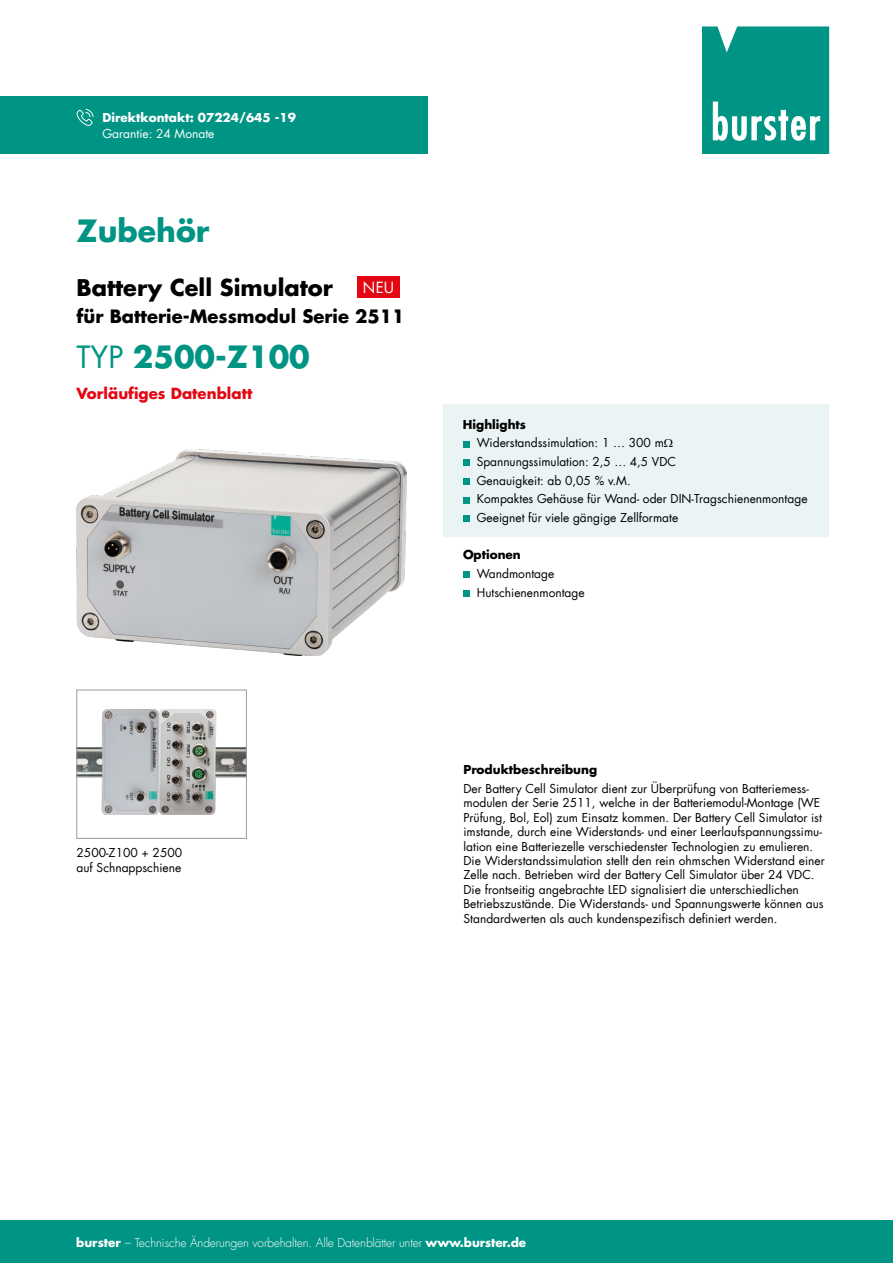
<style>
.page{position:relative;width:893px;height:1263px;background:#fff}
.page>*{position:absolute;margin:0;border:0;box-sizing:border-box;transform-origin:0 0}
.t1{font:700 30px "Futura LT";color:#009484}
.t2{font:700 22.5px "Futura LT";color:#000}
.t3{font:700 18px "Futura LT";color:#000}
.t4{font:700 15px "Futura LT";color:#e30613}
.t5{font:15px "Futura LT";color:#fff}
.t6{font:12px/14.4px "Futura LT";color:#000}
.t7{font:300 12px "Futura LT";letter-spacing:-.01em;color:#fff}
.t8{font:700 12px "Futura LT";color:#000}
.t9{font:700 12px "Futura LT";color:#fff}
.t10{font:12px "Futura LT";color:#fff}
.s1{font-weight:400}
.s2{font-weight:700}
</style>
<div class="page">
<img style="left:79px;top:709px;width:166px;height:105px">
<div style="left:443px;top:404px;width:386px;height:132px;background:#ebf4f4"></div>
<svg style="left:463px;top:441px;width:6px;height:6px"></svg>
<svg style="left:463px;top:460px;width:6px;height:6px"></svg>
<div style="left:463px;top:478px;width:6px;height:7px;background:#009484"></div>
<svg style="left:463px;top:497px;width:6px;height:6px"></svg>
<svg style="left:463px;top:516px;width:6px;height:6px"></svg>
<svg style="left:463px;top:572px;width:6px;height:6px"></svg>
<div style="left:463px;top:590px;width:6px;height:7px;background:#009484"></div>
<div style="left:357px;top:276px;width:43px;height:22px;background:#e30613"></div>
<div style="left:0;top:96px;width:428px;height:58px;background:#009484"></div>
<svg style="left:77px;top:109px;width:17px;height:17px"></svg>
<div style="left:703px;top:27px;width:126px;height:127px;background:#009484"></div>
<div style="left:702px;top:26px;width:127px;height:128px;border:1px solid #009484"></div>
<svg style="left:717px;top:26px;width:20px;height:26px"></svg>
<svg style="left:712px;top:101px;width:108px;height:40px"></svg>
<div style="left:0;top:1220px;width:893px;height:43px;background:#009484"></div>
<div style="left:77px;top:690px;width:170px;height:149px;border:1px solid #9d9d9c"></div>
<img style="left:76px;top:449px;width:331px;height:207px">
<p class="t9" style="left:102px;top:109px;width:195px">Direktkontakt: 07224/645 -19</p>
<p class="t10" style="left:102px;top:126px;width:114px">Garantie: 24 Monate</p>
<h1 class="t1" style="left:77px;top:211px;width:135px">Zubehör</h1>
<h2 class="t2" style="left:77px;top:272px;width:258px">Battery Cell Simulator</h2>
<h3 class="t3" style="left:77px;top:304px;width:330px">für Batterie-Messmodul Serie 2511</h3>
<h1 class="t1" style="left:77px;top:337px;width:235px"><span class="s1">TYP</span> 2500-Z100</h1>
<p class="t5" style="left:363px;top:278px;width:33px">NEU</p>
<p class="t4" style="left:77px;top:384px;width:177px">Vorläufiges Datenblatt</p>
<p class="t6" style="left:77px;top:846px;width:107px">2500-Z100 + 2500 auf Schnappschiene</p>
<p class="t8" style="left:463px;top:416px;width:65px">Highlights</p>
<p class="t6" style="left:477px;top:434px;width:332px;line-height:18.6px">Widerstandssimulation: 1 … 300 m<br>Spannungssimulation: 2,5 … 4,5 VDC<br>Genauigkeit: ab 0,05 % v.M.<br>Kompaktes Gehäuse für Wand- oder DIN-Tragschienenmontage Geeignet für viele gängige Zellformate</p>
<p class="t8" style="left:463px;top:547px;width:59px">Optionen</p>
<p class="t6" style="left:477px;top:564px;width:109px;line-height:18.6px">Wandmontage<br>Hutschienenmontage</p>
<p class="t8" style="left:463px;top:762px;width:135px">Produktbeschreibung</p>
<p class="t6" style="left:463px;top:781px;width:363px">Der Battery Cell Simulator dient zur Überprüfung von Batteriemess&shy;modulen der Serie 2511, welche in der Batteriemodul-Montage (WE Prüfung, Bol, Eol) zum Einsatz kommen. Der Battery Cell Simulator ist imstande, durch eine Widerstands- und einer Leerlaufspannungssimu&shy;lation eine Batteriezelle verschiedenster Technologien zu emulieren.<br>Die Widerstandssimulation stellt den rein ohmschen Widerstand einer Zelle nach. Betrieben wird der Battery Cell Simulator über 24 VDC.<br>Die frontseitig angebrachte LED signalisiert die unterschiedlichen Betriebszustände. Die Widerstands- und Spannungswerte können aus Standardwerten als auch kundenspezifisch definiert werden.</p>
<p class="t7" style="left:76px;top:1235px;width:451px"><span class="s2">burster</span> – Technische Änderungen vorbehalten. Alle Datenblätter unter <span class="s2">www.burster.de</span></p>
</div>
